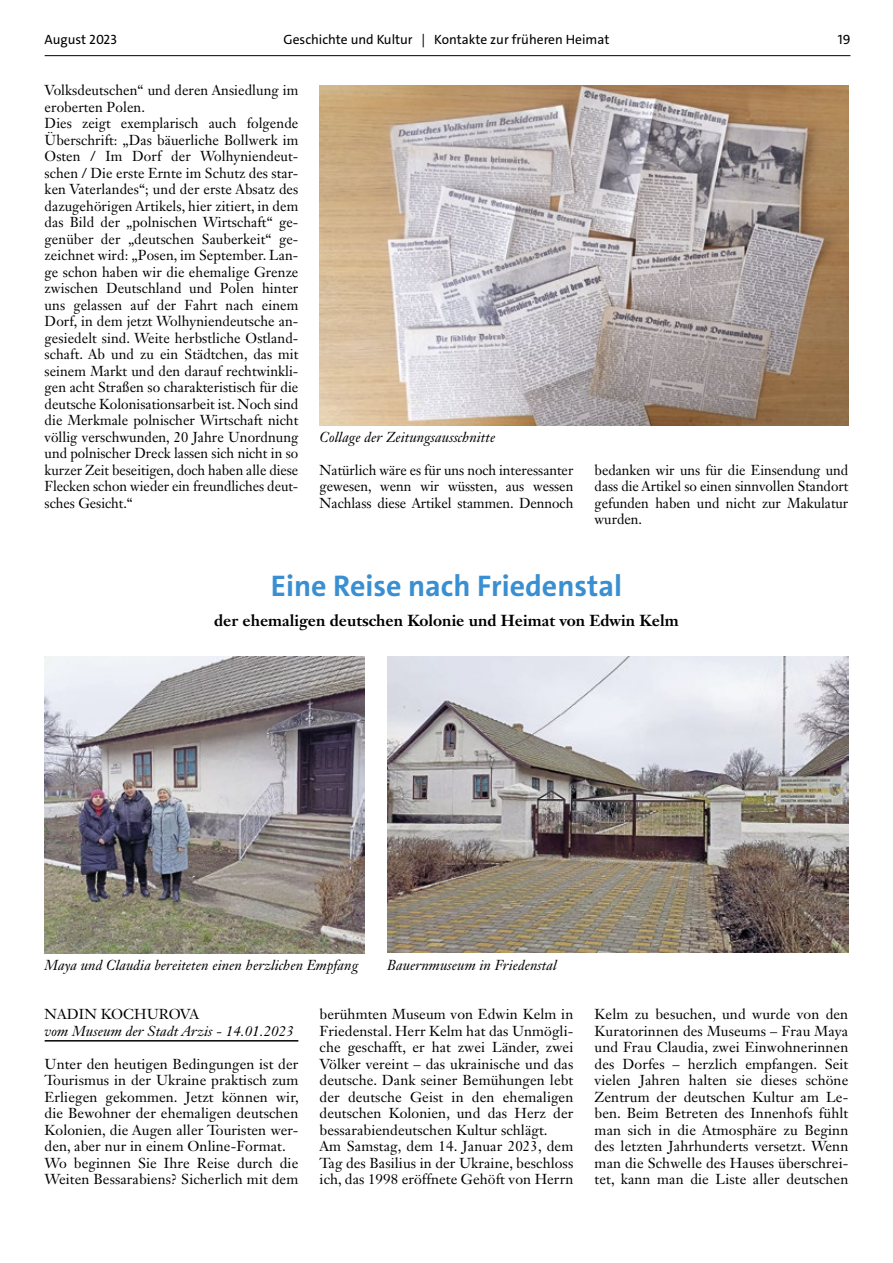
<style>
.page{position:relative;width:893px;height:1263px;background:#fff}
.page>*{position:absolute;margin:0;border:0;box-sizing:border-box;transform-origin:0 0}
.t1{font:700 30px "The Sans";color:#398fd1}
.t2{font:700 15.75px "Janson Text LT Std";color:#000}
.t3{font:14.25px/16.5px "Janson Text LT Std";letter-spacing:.005em;color:#000}
.t4{font:italic 14.25px "Janson Text LT Std";letter-spacing:.005em;color:#000}
.t5{font:13.5px "The Sans";color:#000}
</style>
<div class="page">
<hr style="left:45px;top:55px;width:805px;height:1px;background:#000">
<img style="left:320px;top:85px;width:528px;height:340px">
<img style="left:387px;top:656px;width:461px;height:297px">
<img style="left:45px;top:656px;width:320px;height:297px">
<hr style="left:45px;top:1040px;width:253px;height:1px;background:#000">
<p class="t5" style="left:45px;top:31px;width:74px">August 2023</p>
<p class="t5" style="left:284px;top:31px;width:327px">Geschichte und Kultur | Kontakte zur früheren Heimat</p>
<p class="t5" style="left:838px;top:31px;width:14px">19</p>
<p class="t3" style="left:45px;top:82px;width:255px">Volksdeutschen“ und deren Ansiedlung im eroberten Polen.<br>Dies zeigt exemplarisch auch folgende Überschrift: „Das bäuerliche Bollwerk im Osten / Im Dorf der Wolhyniendeut&shy;schen / Die erste Ernte im Schutz des star&shy;ken Vaterlandes“; und der erste Absatz des dazugehörigen Artikels, hier zitiert, in dem das Bild der „polnischen Wirtschaft“ ge&shy;genüber der „deutschen Sauberkeit“ ge&shy;zeichnet wird: „Posen, im September. Lan&shy;ge schon haben wir die ehemalige Grenze zwischen Deutschland und Polen hinter uns gelassen auf der Fahrt nach einem Dorf, in dem jetzt Wolhyniendeutsche an&shy;gesiedelt sind. Weite herbstliche Ostland&shy;schaft. Ab und zu ein Städtchen, das mit seinem Markt und den darauf rechtwinkli&shy;gen acht Straßen so charakteristisch für die deutsche Kolonisationsarbeit ist. Noch sind die Merkmale polnischer Wirtschaft nicht völlig verschwunden, 20 Jahre Unordnung und polnischer Dreck lassen sich nicht in so kurzer Zeit beseitigen, doch haben alle diese Flecken schon wieder ein freundliches deut&shy;sches Gesicht.“</p>
<p class="t4" style="left:320px;top:428px;width:177px">Collage der Zeitungsausschnitte</p>
<p class="t3" style="left:320px;top:461px;width:255px;text-align:justify">Natürlich wäre es für uns noch interessanter gewesen, wenn wir wüssten, aus wessen Nachlass diese Artikel stammen. Dennoch</p>
<p class="t3" style="left:595px;top:461px;width:255px;text-align:justify">bedanken wir uns für die Einsendung und dass die Artikel so einen sinnvollen Standort gefunden haben und nicht zur Makulatur wurden.</p>
<h1 class="t1" style="left:271px;top:566px;width:353px">Eine Reise nach Friedenstal</h1>
<p class="t2" style="left:214px;top:610px;width:466px">der ehemaligen deutschen Kolonie und Heimat von Edwin Kelm</p>
<p class="t4" style="left:45px;top:956px;width:315px">Maya und Claudia bereiteten einen herzlichen Empfang</p>
<p class="t4" style="left:387px;top:956px;width:171px">Bauernmuseum in Friedenstal</p>
<p class="t3" style="left:45px;top:1006px;width:156px">NADIN KOCHUROVA</p>
<p class="t4" style="left:45px;top:1022px;width:251px">vom Museum der Stadt Arzis - 14.01.2023</p>
<p class="t3" style="left:45px;top:1055px;width:256px">Unter den heutigen Bedingungen ist der Tourismus in der Ukraine praktisch zum Erliegen gekommen. Jetzt können wir, die Bewohner der ehemaligen deutschen Kolonien, die Augen aller Touristen wer&shy;den, aber nur in einem Online-Format.<br>Wo beginnen Sie Ihre Reise durch die Weiten Bessarabiens? Sicherlich mit dem</p>
<p class="t3" style="left:320px;top:1006px;width:255px">berühmten Museum von Edwin Kelm in Friedenstal. Herr Kelm hat das Unmögli&shy;che geschafft, er hat zwei Länder, zwei Völker vereint – das ukrainische und das deutsche. Dank seiner Bemühungen lebt der deutsche Geist in den ehemaligen deutschen Kolonien, und das Herz der bessarabiendeutschen Kultur schlägt.<br>Am Samstag, dem 14. Januar 2023, dem Tag des Basilius in der Ukraine, beschloss ich, das 1998 eröffnete Gehöft von Herrn</p>
<p class="t3" style="left:595px;top:1006px;width:255px;text-align:justify">Kelm zu besuchen, und wurde von den Kuratorinnen des Museums – Frau Maya und Frau Claudia, zwei Einwohnerinnen des Dorfes – herzlich empfangen. Seit vielen Jahren halten sie dieses schöne Zentrum der deutschen Kultur am Le&shy;ben. Beim Betreten des Innenhofs fühlt man sich in die Atmosphäre zu Beginn des letzten Jahrhunderts versetzt. Wenn man die Schwelle des Hauses überschrei&shy;tet, kann man die Liste aller deutschen</p>
</div>
